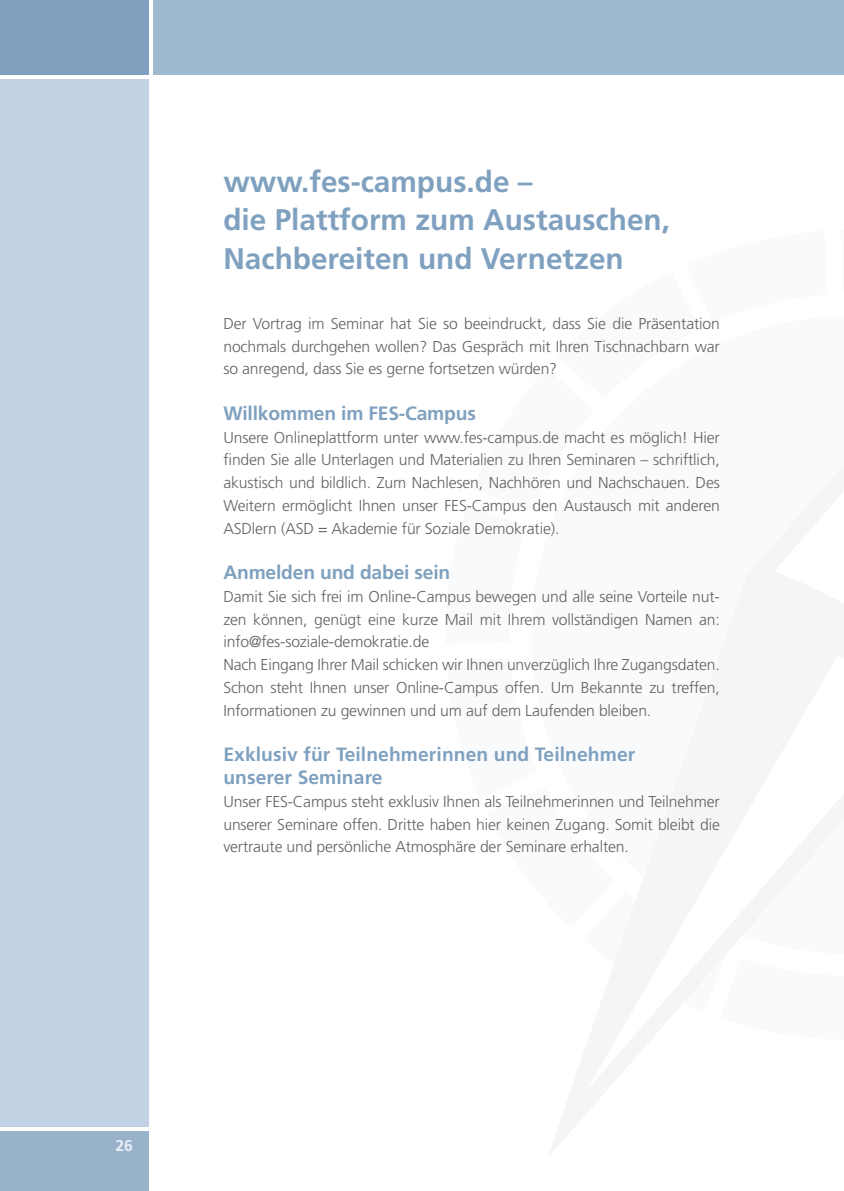
<style>
.page{position:relative;width:844px;height:1191px;background:#fff}
.page>*{position:absolute;margin:0;border:0;box-sizing:border-box;transform-origin:0 0}
.t1{font:700 29.75px/38.5px "Frutiger LT Std";color:#7fa1bf}
.t2{font:700 19.25px/22.8px "Frutiger LT Std";letter-spacing:.005em;color:#7fa1bf}
.t3{font:300 15.75px/22.8px "Frutiger LT Std";letter-spacing:-.01em;color:#636363;text-align:justify}
.t4{font:700 15.75px "Frutiger LT Std";color:#e9eff4}
</style>
<div class="page">
<svg style="left:549px;top:645px;width:294px;height:510px"></svg>
<svg style="left:586px;top:655px;width:257px;height:435px"></svg>
<svg style="left:724px;top:466px;width:119px;height:179px"></svg>
<div style="left:154px;top:0;width:689px;height:74px;background:#9ebad0"></div>
<div style="left:0;top:0;width:149px;height:74px;background:#7fa1bf"></div>
<div style="left:0;top:1131px;width:149px;height:60px;background:#98b2ca"></div>
<div style="left:0;top:79px;width:149px;height:1047px;background:#c2d2e4"></div>
<h1 class="t1" style="left:223px;top:162px;width:448px">www.fes-campus.de –<br>die Plattform zum Austauschen,<br>Nachbereiten und Vernetzen</h1>
<p class="t3" style="left:223px;top:312px;width:498px">Der Vortrag im Seminar hat Sie so beeindruckt, dass Sie die Präsentation nochmals durchgehen wollen? Das Gespräch mit Ihren Tischnachbarn war so anregend, dass Sie es gerne fortsetzen würden?</p>
<p class="t2" style="left:223px;top:402px;width:254px">Willkommen im FES-Campus</p>
<p class="t3" style="left:223px;top:426px;width:498px">Unsere Onlineplattform unter www.fes-campus.de macht es möglich! Hier finden Sie alle Unterlagen und Materialien zu Ihren Seminaren – schriftlich, akustisch und bildlich. Zum Nachlesen, Nachhören und Nachschauen. Des Weitern ermöglicht Ihnen unser FES-Campus den Austausch mit anderen ASDlern (ASD = Akademie für Soziale Demokratie).</p>
<p class="t2" style="left:223px;top:561px;width:228px">Anmelden und dabei sein</p>
<p class="t3" style="left:223px;top:585px;width:498px;text-align:left">Damit Sie sich frei im Online-Campus bewegen und alle seine Vorteile nut&shy;zen können, genügt eine kurze Mail mit Ihrem vollständigen Namen an: info@fes-soziale-demokratie.de<br>Nach Eingang Ihrer Mail schicken wir Ihnen unverzüglich Ihre Zugangsdaten.<br>Schon steht Ihnen unser Online-Campus offen. Um Bekannte zu treffen, Informationen zu gewinnen und um auf dem Laufenden bleiben.</p>
<p class="t2" style="left:223px;top:743px;width:413px">Exklusiv für Teilnehmerinnen und Teilnehmer unserer Seminare</p>
<p class="t3" style="left:223px;top:790px;width:498px">Unser FES-Campus steht exklusiv Ihnen als Teilnehmerinnen und Teilnehmer unserer Seminare offen. Dritte haben hier keinen Zugang. Somit bleibt die vertraute und persönliche Atmosphäre der Seminare erhalten.</p>
<p class="t4" style="left:115px;top:1136px;width:19px">26</p>
</div>
